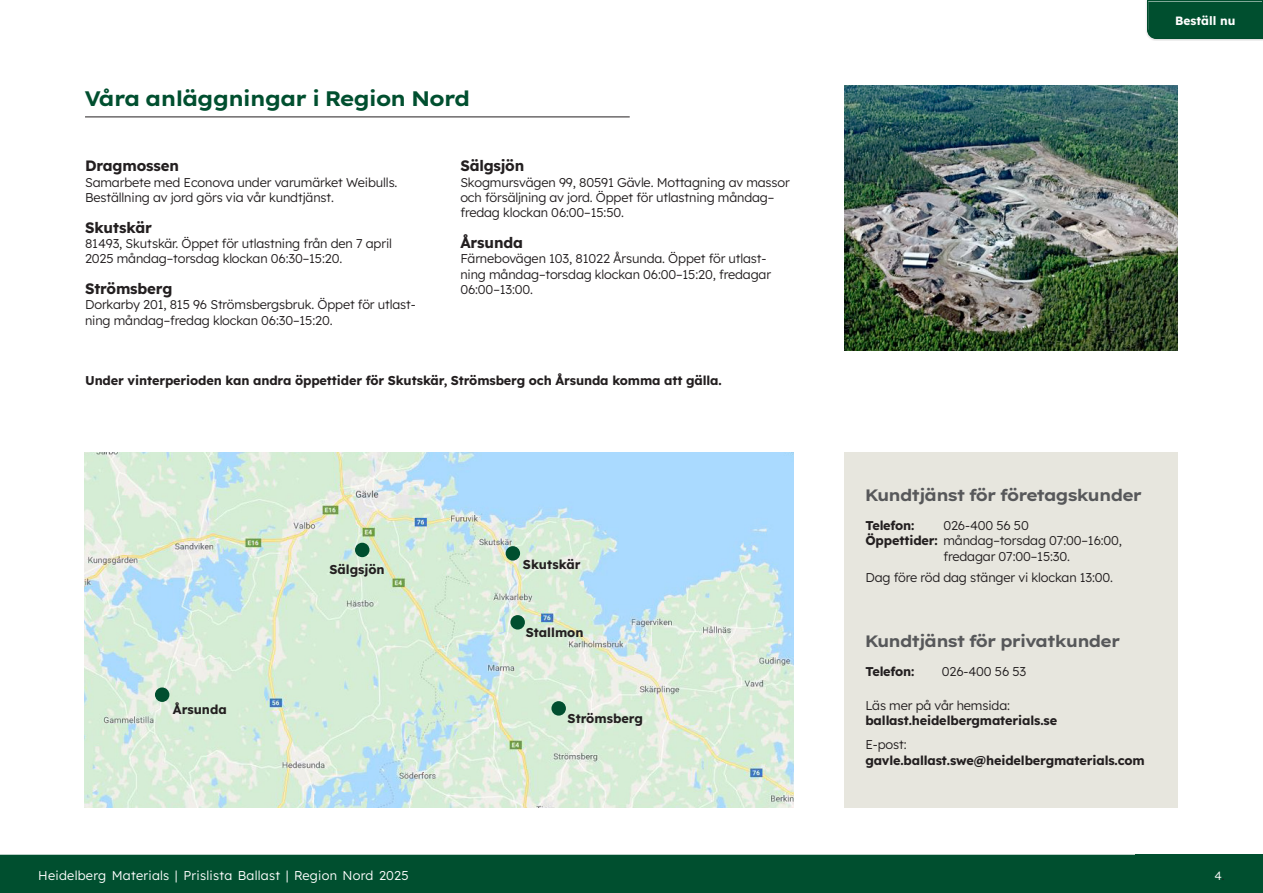
<style>
.page{position:relative;width:1263px;height:893px;background:#fff}
.page>*{position:absolute;margin:0;border:0;box-sizing:border-box;transform-origin:0 0}
.Mellanrubrik{font:700 21px "Lexend Exa HM";color:#004f2f}
.Underrubrik{font:700 16.5px "Lexend Exa HM";letter-spacing:-.01em;color:#57585a}
.Anläggningar{font:700 15px "Lexend";letter-spacing:-.01em;color:#231f20}
.Anläggningar-2{font:300 12.75px/15.3px "Lexend";letter-spacing:-.01em;color:#231f20}
.Brödtext{font:700 12.75px "Lexend";letter-spacing:-.01em;color:#231f20}
.Brödtext_indrag{font:300 12.75px/15.3px "Lexend";letter-spacing:-.01em;color:#231f20}
.t1{font:300 12.75px "Lexend";letter-spacing:.02em;color:#fff}
.Brödtext-2{font:300 12.75px "Lexend";letter-spacing:-.01em;color:#231f20}
.Brödtext_bold{font:700 12.75px "Lexend";color:#231f20}
.t2{font:700 12px "Lexend";color:#fff}
.t3{font:300 12px "Lexend";color:#fff}
.s1{font-weight:700}
.s2{color:#231f20}
</style>
<div class="page">
<div style="left:1145px;top:0;width:118px;height:41px;background:#231f20;opacity:.38"></div>
<div style="left:1136px;top:855px;width:127px;height:38px;background:#004f2f"></div>
<div style="left:0;top:855px;width:1136px;height:38px;background:#004f2f"></div>
<div style="left:844px;top:453px;width:334px;height:355px;background:#e7e6de"></div>
<img style="left:844px;top:85px;width:334px;height:265px">
<img style="left:85px;top:452px;width:708px;height:355px">
<div style="left:155px;top:687px;width:14px;height:15px;background:#004f2f;border-radius:50%"></div>
<div style="left:355px;top:543px;width:14px;height:14px;background:#004f2f;border-radius:50%"></div>
<div style="left:506px;top:546px;width:14px;height:15px;background:#004f2f;border-radius:50%"></div>
<div style="left:510px;top:615px;width:15px;height:15px;background:#004f2f;border-radius:50%"></div>
<div style="left:551px;top:701px;width:15px;height:15px;background:#004f2f;border-radius:50%"></div>
<hr style="left:85px;top:117px;width:545px;height:1px;background:#231f20">
<p class="Mellanrubrik" style="left:85px;top:82px;width:386px">Våra anläggningar i Region Nord</p>
<p class="Anläggningar" style="left:85px;top:155px;width:95px">Dragmossen</p>
<p class="Anläggningar-2" style="left:85px;top:174px;width:314px">Samarbete med Econova under varumärket Weibulls.<br>Beställning av jord görs via vår kundtjänst.</p>
<p class="Anläggningar" style="left:85px;top:217px;width:68px">Skutskär</p>
<p class="Anläggningar-2" style="left:85px;top:235px;width:308px">81493, Skutskär. Öppet för utlastning från den 7 april<br>2025 måndag–torsdag klockan 06:30–15:20.</p>
<p class="Anläggningar" style="left:85px;top:278px;width:89px">Strömsberg</p>
<p class="Anläggningar-2" style="left:85px;top:296px;width:332px">Dorkarby 201, 815 96 Strömsbergsbruk. Öppet för utlast&shy;ning måndag–fredag klockan 06:30–15:20.</p>
<p class="Anläggningar" style="left:460px;top:155px;width:65px">Sälgsjön</p>
<p class="Anläggningar-2" style="left:460px;top:174px;width:331px">Skogmursvägen 99, 80591 Gävle. Mottagning av massor och försäljning av jord. Öppet för utlastning måndag– fredag klockan 06:00–15:50.</p>
<p class="Anläggningar" style="left:460px;top:232px;width:64px">Årsunda</p>
<p class="Anläggningar-2" style="left:460px;top:250px;width:312px">Färnebovägen 103, 81022 Årsunda. Öppet för utlast&shy;ning måndag–torsdag klockan 06:00–15:20, fredagar<br>06:00–13:00.</p>
<p class="Brödtext" style="left:85px;top:371px;width:638px">Under vinterperioden kan andra öppettider för Skutskär, Strömsberg och Årsunda komma att gälla.</p>
<p class="Brödtext_bold" style="left:329px;top:560px;width:57px">Sälgsjön</p>
<p class="Brödtext_bold" style="left:523px;top:556px;width:59px">Skutskär</p>
<p class="Brödtext_bold" style="left:173px;top:700px;width:55px">Årsunda</p>
<p class="Brödtext_bold" style="left:526px;top:624px;width:59px">Stallmon</p>
<p class="Brödtext_bold" style="left:568px;top:709px;width:77px">Strömsberg</p>
<p class="t2" style="left:1175px;top:12px;width:62px">Beställ nu</p>
<p class="Underrubrik" style="left:865px;top:482px;width:278px">Kundtjänst för företagskunder</p>
<p class="Brödtext" style="left:865px;top:516px;width:51px">Telefon:</p>
<p class="Brödtext-2" style="left:943px;top:516px;width:87px">026-400 56 50</p>
<p class="Brödtext_indrag" style="left:943px;top:532px;width:180px;text-indent:-78px"><span class="s1">Öppettider:</span> måndag–torsdag 07:00–16:00, fredagar 07:00–15:30.</p>
<p class="Brödtext_indrag" style="left:865px;top:569px;width:249px">Dag före röd dag stänger vi klockan 13:00.</p>
<p class="Underrubrik" style="left:865px;top:628px;width:256px">Kundtjänst för privatkunder</p>
<p class="Brödtext" style="left:865px;top:662px;width:51px">Telefon:</p>
<p class="Brödtext-2" style="left:942px;top:662px;width:86px">026-400 56 53</p>
<p class="Brödtext-2" style="left:865px;top:696px;width:146px">Läs mer på vår hemsida:</p>
<p class="Brödtext" style="left:865px;top:712px;width:193px">ballast.heidelbergmaterials.se</p>
<p class="Brödtext-2" style="left:865px;top:735px;width:43px">E-post:</p>
<p class="Brödtext" style="left:865px;top:751px;width:281px">gavle.ballast.swe@heidelbergmaterials.com</p>
<p class="t1" style="left:38px;top:866px;width:372px">Heidelberg Materials | Prislista Ballast | Region Nord 2025</p>
<p class="t3" style="left:1214px;top:867px;width:12px">4<span class="s2">.</span></p>
</div>
